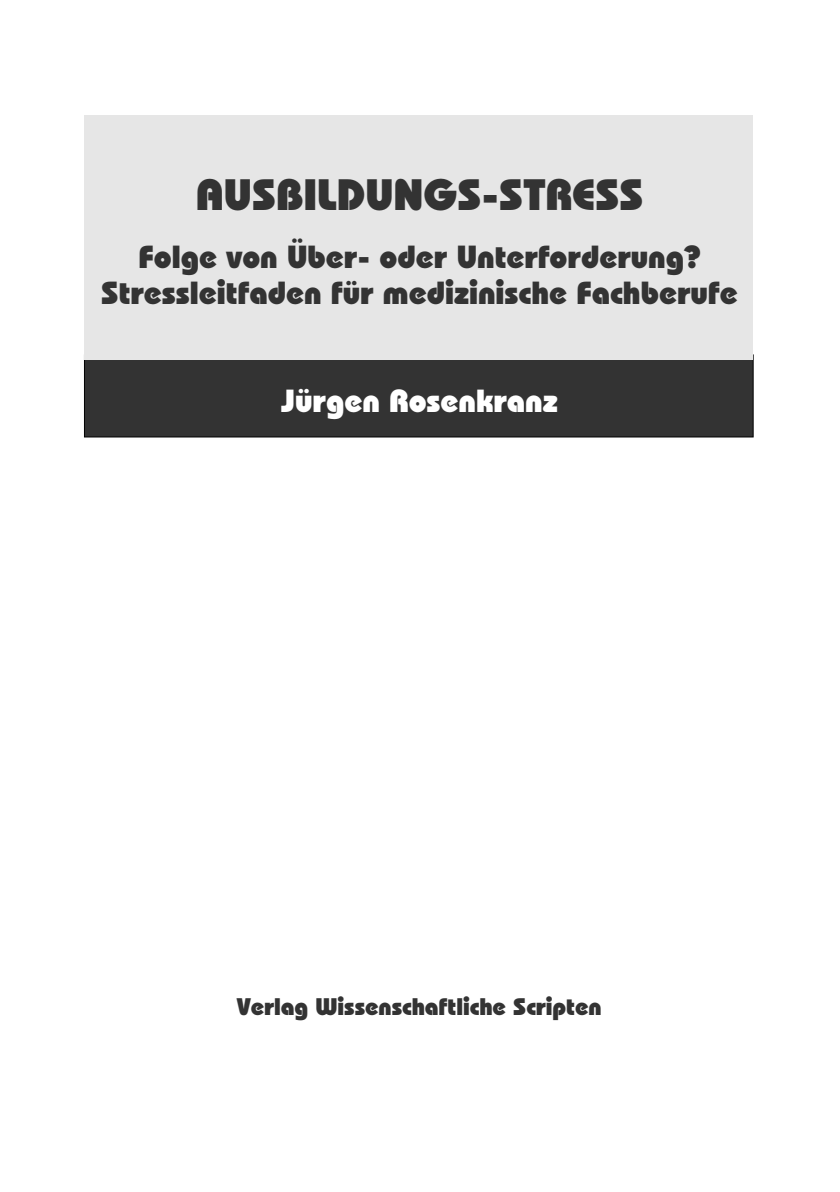
<style>
.page{position:relative;width:840px;height:1192px;background:#fff}
.page>*{position:absolute;margin:0;border:0;box-sizing:border-box;transform-origin:0 0}
.t1{font:800 44px "Bauhaus IT Cby BT";color:#333}
.t2{font:800 32px/35.8px "Bauhaus IT Cby BT";color:#333;text-align:center}
.t3{font:800 32px "Bauhaus IT Cby BT";color:#fff}
.t4{font:800 24px "Bauhaus IT Cby BT";color:#333}
</style>
<div class="page">
<div style="left:84px;top:355px;width:669px;height:82px;background:#333;border:1px solid #000"></div>
<div style="left:84px;top:115px;width:669px;height:245px;background:#e6e6e6"></div>
<h1 class="t1" style="left:196px;top:178px;width:449px">AUSBILDUNGS-STRESS</h1>
<p class="t2" style="left:101px;top:244px;width:638px">Folge von Über- oder Un ter for de rung?<br>Stress leit fa den für me di zi ni sche Fach be rufe</p>
<p class="t3" style="left:281px;top:389px;width:278px">Jür gen Ro sen kranz</p>
<p class="t4" style="left:237px;top:998px;width:366px">Ver lag Wis sen schaft li che Scrip ten</p>
</div>
